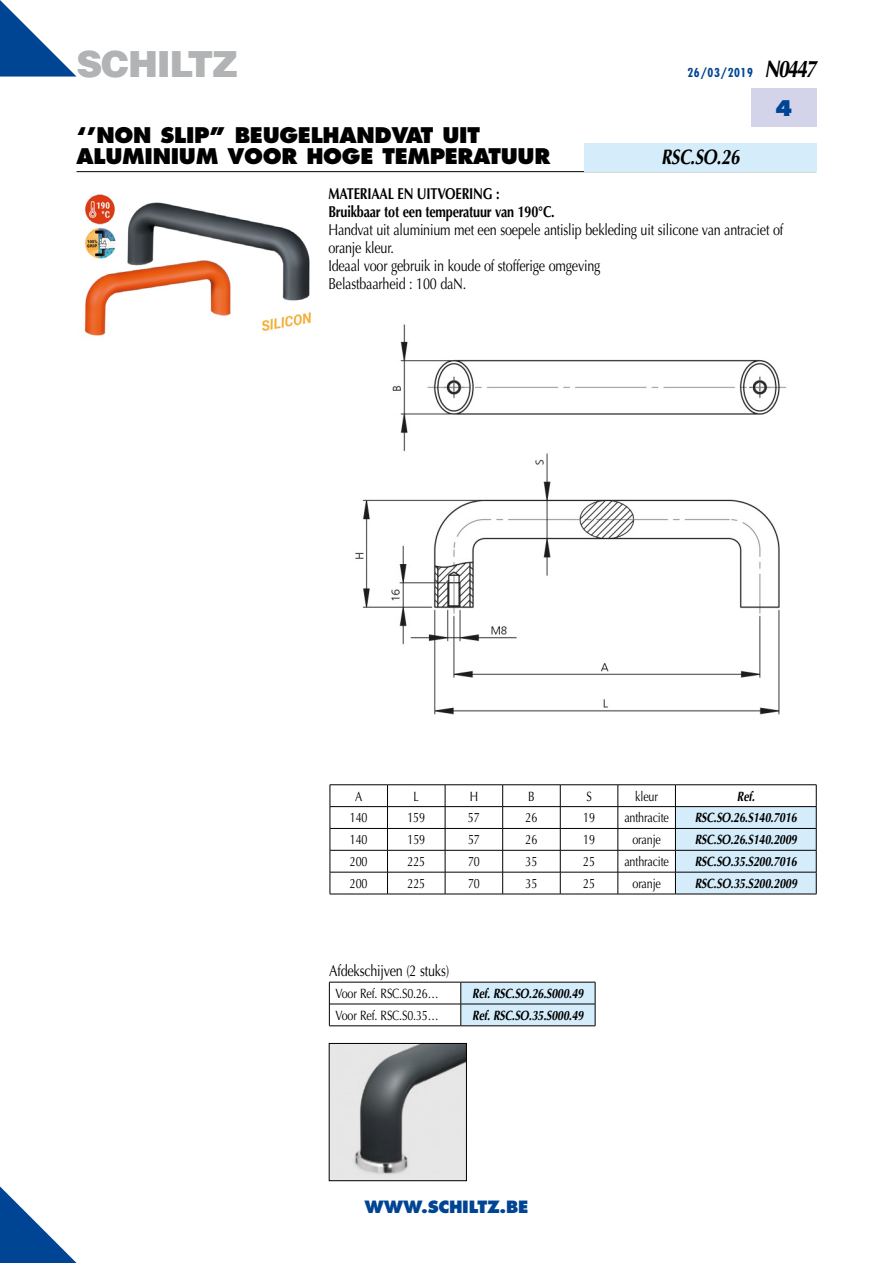
<style>
.page{position:relative;width:893px;height:1263px;background:#fff}
.page>*{position:absolute;margin:0;border:0;box-sizing:border-box;transform-origin:0 0}
.t1{font:900 36px "Helvetica";letter-spacing:-.035em;color:#b1b3b4}
.t2{font:800 21px/21px "Futura";letter-spacing:-.015em;color:#000}
.t3{font:italic 700 21px "Optima";letter-spacing:-.015em;color:#000;scale:.8 1}
.t4{font:800 21px "Futura";color:#004494}
.t5{font:800 16.5px "Futura";letter-spacing:-.015em;color:#004494}
.t6{font:15.75px/18px "Optima";letter-spacing:-.015em;color:#000;scale:.8 1}
.t7{font:700 15.75px/18px "Optima";letter-spacing:-.015em;color:#000;scale:.8 1}
.t8{font:13.5px "Optima";letter-spacing:-.015em;color:#000;scale:.8 1}
.t9{font:italic 700 13.5px "Optima";letter-spacing:-.015em;color:#000;scale:.8 1}
.t10{font:700 condensed 12px "Futura";letter-spacing:.05em;color:#004494}
.s1{font-family:"Optima";font-style:italic;font-stretch:normal;font-size:24px;color:#000}
</style>
<div class="page">
<svg style="left:0;top:1186px;width:77px;height:77px"></svg>
<hr style="left:77px;top:171px;width:739px;height:1px;background:#000">
<div style="left:751px;top:89px;width:65px;height:38px;background:#d3d4e9"></div>
<svg style="left:0;top:0;width:77px;height:77px"></svg>
<div style="left:584px;top:143px;width:232px;height:28px;background:#d5edfa"></div>
<hr style="left:330px;top:784px;width:57px;height:1px;background:#000">
<hr style="left:387px;top:784px;width:58px;height:1px;background:#000">
<hr style="left:445px;top:784px;width:58px;height:1px;background:#000">
<hr style="left:503px;top:784px;width:57px;height:1px;background:#000">
<hr style="left:560px;top:784px;width:58px;height:1px;background:#000">
<hr style="left:618px;top:784px;width:57px;height:1px;background:#000">
<hr style="left:675px;top:784px;width:141px;height:1px;background:#000">
<hr style="left:330px;top:894px;width:57px;height:1px;background:#000">
<hr style="left:387px;top:894px;width:58px;height:1px;background:#000">
<hr style="left:445px;top:894px;width:58px;height:1px;background:#000">
<hr style="left:503px;top:894px;width:57px;height:1px;background:#000">
<hr style="left:560px;top:894px;width:58px;height:1px;background:#000">
<hr style="left:618px;top:894px;width:57px;height:1px;background:#000">
<svg style="left:330px;top:785px;width:487px;height:109px"></svg>
<hr style="left:675px;top:894px;width:141px;height:1px;background:#000">
<hr style="left:329px;top:982px;width:132px;height:1px;background:#000">
<hr style="left:330px;top:1004px;width:131px;height:1px;background:#000">
<hr style="left:329px;top:1025px;width:132px;height:1px;background:#000">
<svg style="left:329px;top:982px;width:1px;height:44px"></svg>
<svg style="left:461px;top:982px;width:135px;height:44px;background:#cae1ee"></svg>
<hr style="left:461px;top:1025px;width:134px;height:1px;background:#000">
<img style="left:355px;top:324px;width:432px;height:391px">
<img style="left:84px;top:194px;width:227px;height:142px">
<img style="left:331px;top:1045px;width:134px;height:134px">
<div style="left:329px;top:1043px;width:138px;height:138px;border:1px solid #000"></div>
<h1 class="t1" style="left:77px;top:40px;width:163px">SCHILTZ</h1>
<p class="t10" style="left:687px;top:65px;width:130px">26/03/2019 <span class="s1">N0447</span></p>
<h2 class="t4" style="left:775px;top:95px;width:19px">4</h2>
<h2 class="t2" style="left:77px;top:124px;width:475px">‘’NON SLIP’’ BEUGELHANDVAT UIT<br>ALUMINIUM VOOR HOGE TEMPERATUUR</h2>
<p class="t7" style="left:328px;top:184px;width:284px">MATERIAAL EN UITVOERING :<br>Bruikbaar tot een temperatuur van 190°C.</p>
<p class="t6" style="left:328px;top:220px;width:570px">Handvat uit aluminium met een soepele antislip bekleding uit silicone van antraciet of oranje kleur.<br>Ideaal voor gebruik in koude of stofferige omgeving<br>Belastbaarheid : 100 daN.</p>
<h2 class="t3" style="left:661px;top:145px;width:99px">RSC.SO.26</h2>
<p class="t8" style="left:355px;top:788px;width:11px">A</p>
<p class="t8" style="left:414px;top:788px;width:8px">L</p>
<p class="t8" style="left:470px;top:788px;width:12px">H</p>
<p class="t8" style="left:528px;top:788px;width:10px">B</p>
<p class="t8" style="left:586px;top:788px;width:8px">S</p>
<p class="t8" style="left:635px;top:788px;width:30px">kleur</p>
<p class="t9" style="left:737px;top:788px;width:24px">Ref.</p>
<p class="t8" style="left:350px;top:810px;width:24px">140</p>
<p class="t8" style="left:407px;top:810px;width:24px">159</p>
<p class="t8" style="left:468px;top:810px;width:16px">57</p>
<p class="t8" style="left:526px;top:810px;width:16px">26</p>
<p class="t8" style="left:583px;top:810px;width:16px">19</p>
<p class="t8" style="left:624px;top:810px;width:57px">anthracite</p>
<p class="t9" style="left:695px;top:810px;width:129px">RSC.SO.26.S140.7016</p>
<p class="t8" style="left:350px;top:832px;width:24px">140</p>
<p class="t8" style="left:407px;top:832px;width:24px">159</p>
<p class="t8" style="left:468px;top:832px;width:16px">57</p>
<p class="t8" style="left:526px;top:832px;width:16px">26</p>
<p class="t8" style="left:583px;top:832px;width:16px">19</p>
<p class="t8" style="left:632px;top:832px;width:37px">oranje</p>
<p class="t9" style="left:695px;top:832px;width:129px">RSC.SO.26.S140.2009</p>
<p class="t8" style="left:350px;top:854px;width:24px">200</p>
<p class="t8" style="left:407px;top:854px;width:24px">225</p>
<p class="t8" style="left:468px;top:854px;width:16px">70</p>
<p class="t8" style="left:526px;top:854px;width:16px">35</p>
<p class="t8" style="left:583px;top:854px;width:16px">25</p>
<p class="t8" style="left:624px;top:854px;width:57px">anthracite</p>
<p class="t9" style="left:695px;top:854px;width:129px">RSC.SO.35.S200.7016</p>
<p class="t8" style="left:350px;top:875px;width:24px">200</p>
<p class="t8" style="left:408px;top:875px;width:24px">225</p>
<p class="t8" style="left:468px;top:875px;width:16px">70</p>
<p class="t8" style="left:526px;top:875px;width:16px">35</p>
<p class="t8" style="left:583px;top:875px;width:16px">25</p>
<p class="t8" style="left:632px;top:875px;width:37px">oranje</p>
<p class="t9" style="left:695px;top:875px;width:129px">RSC.SO.35.S200.2009</p>
<p class="t6" style="left:329px;top:962px;width:152px">Afdekschijven (2 stuks)</p>
<p class="t8" style="left:335px;top:985px;width:130px">Voor Ref. RSC.S0.26…</p>
<p class="t9" style="left:472px;top:985px;width:141px">Ref. RSC.SO.26.S000.49</p>
<p class="t8" style="left:335px;top:1007px;width:130px">Voor Ref. RSC.S0.35…</p>
<p class="t9" style="left:472px;top:1007px;width:141px">Ref. RSC.SO.35.S000.49</p>
<p class="t5" style="left:365px;top:1197px;width:165px">WWW.SCHILTZ.BE</p>
</div>
